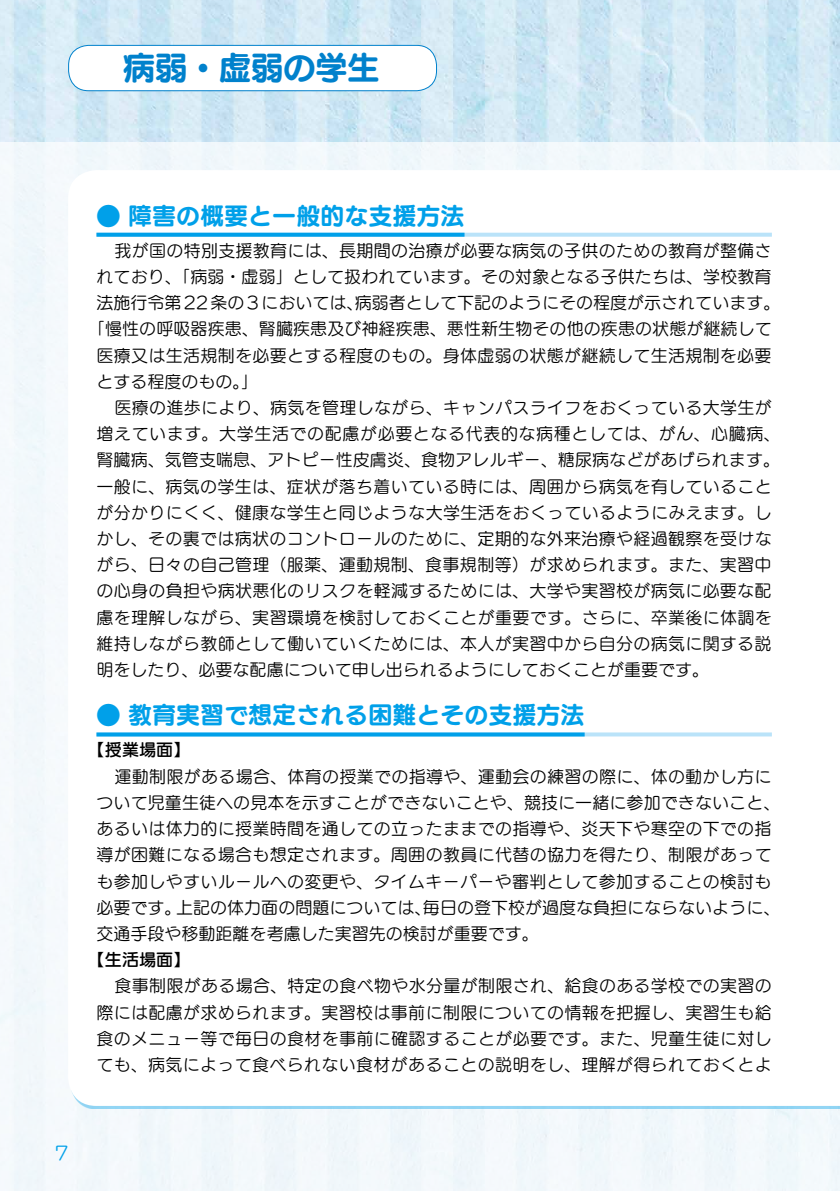
<style>
.page{position:relative;width:840px;height:1191px;background:#fff}
.page>*{position:absolute;margin:0;border:0;box-sizing:border-box;transform-origin:0 0}
.t1{font:32px "UD Marugo Large Pr 6 N B";color:#0081cc}
.t2{font:24px "UD Marugo Small Pr 6 N B";color:#00a0e9}
.t3{font:18.4px "UD Marugo Small Pr 6 N M";color:#00a0e9}
.t4{font:17px/26.2px "UD Marugo Small Pr 6 N M";letter-spacing:.02em;color:#000}
.t5{font:17px "UD Marugo Small Pr 6 N M";color:#000}
.t6{font:17px "UD Marugo Small Pr 6 N DB";color:#000}
</style>
<div class="page">
<img style="left:0;top:0;width:839px;height:142px">
<div style="left:0;top:142px;width:839px;height:1049px;background:#f3f8fb"></div>
<div style="left:68px;top:171px;width:771px;height:935px;background:#fff"></div>
<div style="left:69px;top:45px;width:367px;height:46px;background:#fff;border-radius:20px"></div>
<div style="left:68px;top:45px;width:369px;height:46px;border:1px solid #0081cc;border-radius:20px"></div>
<svg style="left:464px;top:233px;width:307px;height:4px"></svg>
<svg style="left:96px;top:233px;width:368px;height:4px"></svg>
<svg style="left:584px;top:732px;width:187px;height:4px"></svg>
<svg style="left:96px;top:732px;width:488px;height:4px;background:#1baaeb"></svg>
<h1 class="t1" style="left:123px;top:50px;width:257px">病弱・虚弱の学生</h1>
<p class="t3" style="left:55px;top:1143px;width:15px">7</p>
<h2 class="t2" style="left:96px;top:202px;width:369px">● 障害の概要と一般的な支援方法</h2>
<p class="t4" style="left:114px;top:238px;width:658px">我が国の特別支援教育には、長期間の治療が必要な病気の子供のための教育が整備さ</p>
<p class="t4" style="left:96px;top:264px;width:676px">れており、「病弱・虚弱」として扱われています。その対象となる子供たちは、学校教育</p>
<p class="t5" style="left:96px;top:293px;width:685px">法施行令第22条の3においては、病弱者として下記のようにその程度が示されています。</p>
<p class="t4" style="left:88px;top:316px;width:685px">「慢性の呼吸器疾患、腎臓疾患及び神経疾患、悪性新生物その他の疾患の状態が継続して</p>
<p class="t4" style="left:96px;top:342px;width:676px">医療又は生活規制を必要とする程度のもの。身体虚弱の状態が継続して生活規制を必要</p>
<p class="t5" style="left:96px;top:372px;width:163px">とする程度のもの。」</p>
<p class="t4" style="left:114px;top:395px;width:658px">医療の進歩により、病気を管理しながら、キャンパスライフをおくっている大学生が</p>
<p class="t4" style="left:96px;top:421px;width:685px">増えています。大学生活での配慮が必要となる代表的な病種としては、がん、心臓病、</p>
<p class="t4" style="left:96px;top:447px;width:684px">腎臓病、気管支喘息、アトピー性皮膚炎、食物アレルギー、糖尿病などがあげられます。</p>
<p class="t4" style="left:96px;top:473px;width:676px">一般に、病気の学生は、症状が落ち着いている時には、周囲から病気を有していること</p>
<p class="t4" style="left:96px;top:500px;width:676px">が分かりにくく、健康な学生と同じような大学生活をおくっているようにみえます。し</p>
<p class="t4" style="left:96px;top:526px;width:676px">かし、その裏では病状のコントロールのために、定期的な外来治療や経過観察を受けな</p>
<p class="t4" style="left:96px;top:552px;width:676px">がら、日々の自己管理（服薬、運動規制、食事規制等）が求められます。また、実習中</p>
<p class="t4" style="left:96px;top:578px;width:676px">の心身の負担や病状悪化のリスクを軽減するためには、大学や実習校が病気に必要な配</p>
<p class="t4" style="left:96px;top:604px;width:676px">慮を理解しながら、実習環境を検討しておくことが重要です。さらに、卒業後に体調を</p>
<p class="t4" style="left:96px;top:631px;width:676px">維持しながら教師として働いていくためには、本人が実習中から自分の病気に関する説</p>
<p class="t5" style="left:96px;top:660px;width:613px">明をしたり、必要な配慮について申し出られるようにしておくことが重要です。</p>
<h2 class="t2" style="left:96px;top:702px;width:489px">● 教育実習で想定される困難とその支援方法</h2>
<p class="t6" style="left:88px;top:740px;width:103px">【授業場面】</p>
<p class="t4" style="left:96px;top:763px;width:685px;text-indent:18px">運動制限がある場合、体育の授業での指導や、運動会の練習の際に、体の動かし方について児童生徒への見本を示すことができないことや、競技に一緒に参加できないこと、あるいは体力的に授業時間を通しての立ったままでの指導や、炎天下や寒空の下での指導が困難になる場合も想定されます。周囲の教員に代替の協力を得たり、制限があっても参加しやすいルールへの変更や、タイムキーパーや審判として参加することの検討も必要です。上記の体力面の問題については、毎日の登下校が過度な負担にならないように、交通手段や移動距離を考慮した実習先の検討が重要です。</p>
<p class="t6" style="left:88px;top:950px;width:103px">【生活場面】</p>
<p class="t4" style="left:96px;top:973px;width:676px;text-align:justify;text-indent:18px">食事制限がある場合、特定の食べ物や水分量が制限され、給食のある学校での実習の際には配慮が求められます。実習校は事前に制限についての情報を把握し、実習生も給食のメニュー等で毎日の食材を事前に確認することが必要です。また、児童生徒に対しても、病気によって食べられない食材があることの説明をし、理解が得られておくとよ</p>
</div>
